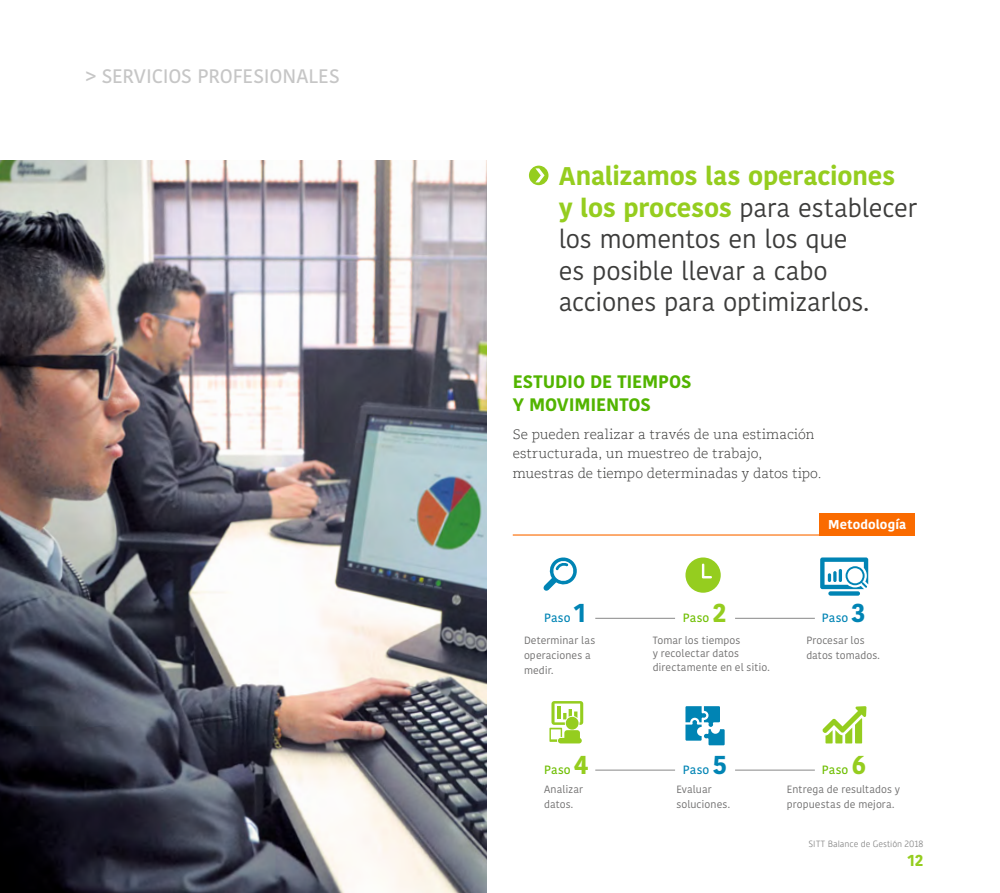
<style>
.page{position:relative;width:1000px;height:893px;background:#fff}
.page>*{position:absolute;margin:0;border:0;box-sizing:border-box;transform-origin:0 0}
.t1{font:700 27px "Kohinoor Bangla";color:#0084b4}
.t2{font:700 27px "Kohinoor Bangla";color:#95cd1f}
.t3{font:25.5px/31.5px "Kohinoor Telugu";letter-spacing:-.01em;color:#3c3c3b}
.t4{font:500 19.5px "Kohinoor Bangla";letter-spacing:-.01em;color:#c6c6c6}
.t5{font:700 18px/22.5px "Kohinoor Bangla";letter-spacing:-.01em;color:#52b400}
.t6{font:700 16.5px "Kohinoor Telugu";color:#95cd1f}
.t7{font:300 13.5px/19.5px "Caecilia LT Std";letter-spacing:.005em;color:#3c3c3b}
.t8{font:700 12.75px "Kohinoor Bangla";letter-spacing:.01em;color:#fff}
.t9{font:500 12px "Kohinoor Bangla";color:#0084b4}
.t10{font:500 12px "Kohinoor Bangla";color:#6ebe00}
.t11{font:10.5px/15px "Kohinoor Bangla";letter-spacing:.005em;color:#706f6f}
.t12{font:300 9px "Alwyn New Rounded";color:#878787}
.s1{font-weight:700;color:#95cd1f}
</style>
<div class="page">
<svg style="left:822px;top:706px;width:44px;height:37px"></svg>
<hr style="left:595px;top:618px;width:80px;height:1px;background:#878787">
<hr style="left:735px;top:618px;width:79px;height:1px;background:#878787">
<hr style="left:595px;top:770px;width:80px;height:1px;background:#878787">
<hr style="left:735px;top:770px;width:79px;height:1px;background:#878787">
<svg style="left:685px;top:706px;width:39px;height:39px"></svg>
<svg style="left:685px;top:557px;width:35px;height:36px"></svg>
<svg style="left:543px;top:557px;width:34px;height:34px"></svg>
<div style="left:828px;top:591px;width:31px;height:5px;background:#0084b4;border-radius:2px"></div>
<svg style="left:820px;top:557px;width:48px;height:32px"></svg>
<svg style="left:549px;top:701px;width:34px;height:42px"></svg>
<img style="left:0;top:160px;width:486px;height:733px">
<div style="left:529px;top:166px;width:19px;height:19px;background:#95cd1f;border-radius:50%"></div>
<svg style="left:535px;top:168px;width:9px;height:14px"></svg>
<div style="left:819px;top:513px;width:95px;height:23px;background:#fa6b00"></div>
<hr style="left:512px;top:534px;width:400px;height:2px;background:#fa6b00">
<h3 class="t4" style="left:86px;top:61px;width:255px">&gt; Servicios profesionales</h3>
<h2 class="t3" style="left:558px;top:161px;width:359px"><span class="s1">Analizamos las operaciones<br>y los procesos</span> para establecer los momentos en los que<br>es posible llevar a cabo acciones para optimizarlos.</h2>
<h3 class="t5" style="left:512px;top:370px;width:180px">ESTUDIO DE TIEMPOS<br>Y MOVIMIENTOS</h3>
<p class="t7" style="left:512px;top:424px;width:310px">Se pueden realizar a través de una estimación estructurada, un muestreo de trabajo, muestras de tiempo determinadas y datos tipo.</p>
<p class="t8" style="left:828px;top:513px;width:79px">Metodología</p>
<p class="t9" style="left:544px;top:608px;width:28px">Paso</p>
<h1 class="t1" style="left:573px;top:589px;width:14px">1</h1>
<p class="t10" style="left:682px;top:608px;width:28px">Paso</p>
<h1 class="t2" style="left:712px;top:589px;width:15px">2</h1>
<p class="t9" style="left:821px;top:608px;width:28px">Paso</p>
<h1 class="t1" style="left:851px;top:589px;width:15px">3</h1>
<p class="t11" style="left:524px;top:633px;width:73px">Determinar las operaciones a medir.</p>
<p class="t11" style="left:652px;top:633px;width:118px;line-height:13.5px">Tomar los tiempos<br>y recolectar datos directamente en el sitio.</p>
<p class="t11" style="left:806px;top:633px;width:75px">Procesar los datos tomados.</p>
<p class="t10" style="left:544px;top:760px;width:28px">Paso</p>
<h1 class="t2" style="left:573px;top:741px;width:16px">4</h1>
<p class="t9" style="left:682px;top:760px;width:28px">Paso</p>
<h1 class="t1" style="left:712px;top:741px;width:16px">5</h1>
<p class="t10" style="left:821px;top:760px;width:28px">Paso</p>
<h1 class="t2" style="left:851px;top:741px;width:16px">6</h1>
<p class="t11" style="left:544px;top:781px;width:40px">Analizar datos.</p>
<p class="t11" style="left:676px;top:781px;width:55px">Evaluar soluciones.</p>
<p class="t11" style="left:786px;top:781px;width:115px">Entrega de resultados y propuestas de mejora.</p>
<p class="t12" style="left:808px;top:838px;width:116px">SITT Balance de Gestión 2018</p>
<h3 class="t6" style="left:907px;top:851px;width:17px">12</h3>
</div>
